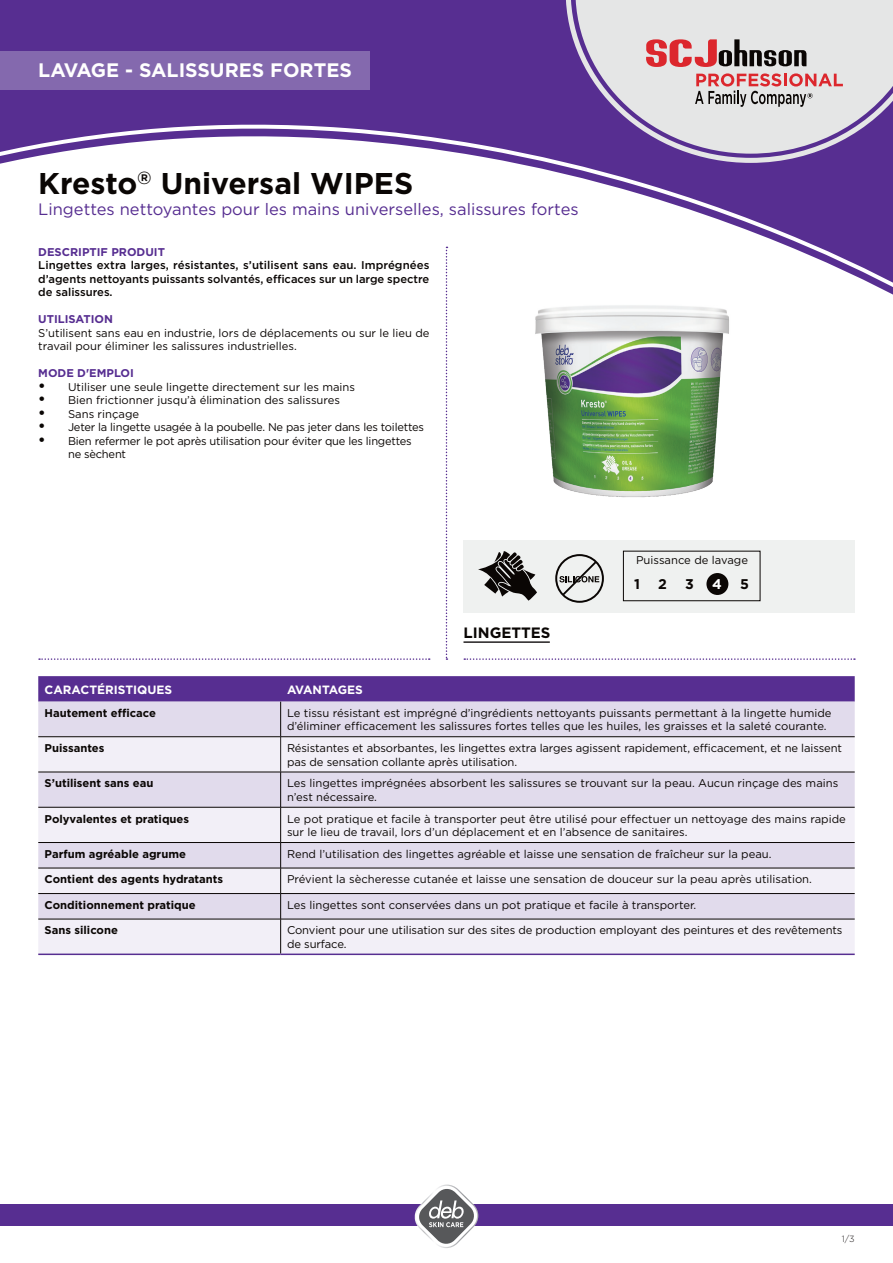
<style>
.page{position:relative;width:893px;height:1263px;background:#fff}
.page>*{position:absolute;margin:0;border:0;box-sizing:border-box;transform-origin:0 0}
.t1{font:700 30px "Gotham";color:#0a0604}
.list{font:700 19.5px "Gotham";color:#fff}
._08_Copy_Prokyon_8_7{font:16.5px "Gotham";color:#572e91}
._08_Subline_Prokyon{font:700 15px "Gotham";color:#0a0604}
._08_Subline_Prokyon-2{font:700 14.1px "Gotham";color:#0a0604}
._08_Subline_Prokyon-3{font:700 14.1px "Gotham";color:#fff}
.t2{font:700 12px "Gotham";color:#fff}
.t3{font:700 12px "Gotham";letter-spacing:-.025em;color:#fff}
._08_Subline_Prokyon-4{font:11.25px/13.5px "Gotham";color:#0a0604}
._08_Subline_Prokyon-5{font:700 11.25px "Gotham";color:#0a0604}
._08_Subline_Prokyon-6{font:500 11.25px/13.5px "Gotham";color:#0a0604;text-align:justify}
._08_Subline_Prokyon-7{font:11.25px/13.5px "Gotham";letter-spacing:-.02em;color:#0a0604}
.t4{font:700 11.25px "Gotham";color:#572e91}
.t5{font:300 9px "Gotham";color:#231f20}
.s1{font-weight:700;font-size:15px}
</style>
<div class="page">
<div style="left:463px;top:540px;width:392px;height:72px;background:#eff1f0"></div>
<svg style="left:0;top:0;width:566px;height:311px;background:#633d99"></svg>
<svg style="left:0;top:119px;width:893px;height:184px"></svg>
<svg style="left:566px;top:0;width:327px;height:163px;background:#6d4b9e"></svg>
<svg style="left:575px;top:0;width:318px;height:154px;background:#c8c1d5"></svg>
<svg style="left:646px;top:39px;width:161px;height:28px;background:#b28687"></svg>
<svg style="left:695px;top:73px;width:148px;height:34px;background:#cbabac"></svg>
<div style="left:0;top:51px;width:370px;height:38px;background:#8469ae"></div>
<div style="left:0;top:1204px;width:893px;height:22px;background:#572e91"></div>
<img style="left:415px;top:1184px;width:63px;height:64px">
<svg style="left:416px;top:1186px;width:61px;height:61px"></svg>
<svg style="left:446px;top:247px;width:1px;height:413px"></svg>
<hr style="left:463px;top:641px;width:87px;height:2px;background:#231f20">
<svg style="left:39px;top:658px;width:391px;height:2px"></svg>
<svg style="left:464px;top:658px;width:391px;height:2px"></svg>
<svg style="left:38px;top:676px;width:817px;height:26px;background:#5b3393"></svg>
<div style="left:38px;top:702px;width:817px;height:34px;background:#e1dbec"></div>
<svg style="left:38px;top:737px;width:817px;height:216px;fill:#f2eff7"></svg>
<hr style="left:280px;top:772px;width:1px;height:35px;background:#0a0604">
<hr style="left:280px;top:807px;width:1px;height:35px;background:#0a0604">
<svg style="left:280px;top:843px;width:1px;height:76px"></svg>
<hr style="left:280px;top:919px;width:1px;height:34px;background:#0a0604">
<hr style="left:38px;top:772px;width:243px;height:1px;background:#0a0604">
<hr style="left:281px;top:772px;width:574px;height:1px;background:#0a0604">
<hr style="left:38px;top:807px;width:243px;height:1px;background:#0a0604">
<hr style="left:281px;top:807px;width:574px;height:1px;background:#0a0604">
<hr style="left:280px;top:737px;width:1px;height:35px;background:#231f20">
<hr style="left:38px;top:953px;width:243px;height:2px;background:#572e91">
<hr style="left:281px;top:953px;width:574px;height:2px;background:#572e91">
<hr style="left:38px;top:842px;width:243px;height:1px;background:#0a0604">
<hr style="left:281px;top:842px;width:574px;height:1px;background:#0a0604">
<hr style="left:38px;top:868px;width:243px;height:1px;background:#0a0604">
<hr style="left:281px;top:868px;width:574px;height:1px;background:#0a0604">
<hr style="left:38px;top:893px;width:243px;height:1px;background:#0a0604">
<hr style="left:281px;top:893px;width:574px;height:1px;background:#0a0604">
<hr style="left:38px;top:919px;width:243px;height:1px;background:#0a0604">
<hr style="left:281px;top:919px;width:574px;height:1px;background:#0a0604">
<hr style="left:280px;top:702px;width:1px;height:34px;background:#0a0604">
<hr style="left:38px;top:736px;width:243px;height:1px;background:#0a0604">
<hr style="left:281px;top:736px;width:574px;height:1px;background:#0a0604">
<img style="left:520px;top:294px;width:217px;height:204px">
<div style="left:706px;top:573px;width:22px;height:22px;background:#0a0604;border-radius:50%"></div>
<div style="left:623px;top:551px;width:137px;height:50px;border:1px solid #0a0604"></div>
<svg style="left:555px;top:554px;width:49px;height:49px"></svg>
<svg style="left:478px;top:551px;width:59px;height:50px"></svg>
<p class="list" style="left:38px;top:59px;width:315px">LAVAGE - SALISSURES FORTES</p>
<p class="t1" style="left:38px;top:165px;width:376px">Kresto<sup>‰</sup> Universal WIPES</p>
<p class="_08_Copy_Prokyon_8_7" style="left:38px;top:199px;width:542px">Lingettes nettoyantes pour les mains universelles, salissures fortes</p>
<p class="t4" style="left:38px;top:245px;width:128px">DESCRIPTIF PRODUIT</p>
<p class="_08_Subline_Prokyon-6" style="left:38px;top:258px;width:393px">Lingettes extra larges, résistantes, s’utilisent sans eau. Imprégnées d’agents nettoyants puissants solvantés, efficaces sur un large spectre de salissures.</p>
<p class="t4" style="left:38px;top:312px;width:76px">UTILISATION</p>
<p class="_08_Subline_Prokyon-4" style="left:38px;top:326px;width:393px">S’utilisent sans eau en industrie, lors de déplacements ou sur le lieu de travail pour éliminer les salissures industrielles.</p>
<p class="t4" style="left:38px;top:366px;width:97px">MODE D'EMPLOI</p>
<p class="_08_Subline_Prokyon-4" style="left:38px;top:380px;width:318px"><span class="s1">•</span> Utiliser une seule lingette directement sur les mains</p>
<p class="_08_Subline_Prokyon-4" style="left:38px;top:393px;width:303px"><span class="s1">•</span> Bien frictionner jusqu’à élimination des salissures</p>
<p class="_08_Subline_Prokyon-4" style="left:38px;top:407px;width:102px"><span class="s1">•</span> Sans rinçage</p>
<p class="_08_Subline_Prokyon-7" style="left:38px;top:420px;width:387px"><span class="s1">•</span> Jeter la lingette usagée à la poubelle. Ne pas jeter dans les toilettes</p>
<p class="_08_Subline_Prokyon-7" style="left:68px;top:434px;width:345px;text-indent:-30px"><span class="s1">•</span> Bien refermer le pot après utilisation pour éviter que les lingettes ne sèchent</p>
<p class="_08_Subline_Prokyon" style="left:463px;top:623px;width:89px">LINGETTES</p>
<p class="_08_Subline_Prokyon-4" style="left:636px;top:553px;width:114px">Puissance de lavage</p>
<p class="_08_Subline_Prokyon-2" style="left:634px;top:575px;width:7px">1</p>
<p class="_08_Subline_Prokyon-2" style="left:658px;top:575px;width:10px">2</p>
<p class="_08_Subline_Prokyon-2" style="left:685px;top:575px;width:10px">3</p>
<p class="_08_Subline_Prokyon-3" style="left:712px;top:575px;width:11px">4</p>
<p class="_08_Subline_Prokyon-2" style="left:740px;top:575px;width:10px">5</p>
<p class="t2" style="left:45px;top:682px;width:129px">CARACTÉRISTIQUES</p>
<p class="t3" style="left:287px;top:682px;width:77px">AVANTAGES</p>
<p class="_08_Subline_Prokyon-5" style="left:45px;top:706px;width:113px">Hautement efficace</p>
<p class="_08_Subline_Prokyon-4" style="left:287px;top:706px;width:546px">Le tissu résistant est imprégné d’ingrédients nettoyants puissants permettant à la lingette humide d’éliminer efficacement les salissures fortes telles que les huiles, les graisses et la saleté courante.</p>
<p class="_08_Subline_Prokyon-5" style="left:45px;top:741px;width:61px">Puissantes</p>
<p class="_08_Subline_Prokyon-4" style="left:287px;top:741px;width:557px">Résistantes et absorbantes, les lingettes extra larges agissent rapidement, efficacement, et ne laissent pas de sensation collante après utilisation.</p>
<p class="_08_Subline_Prokyon-5" style="left:45px;top:776px;width:110px">S’utilisent sans eau</p>
<p class="_08_Subline_Prokyon-4" style="left:287px;top:776px;width:553px">Les lingettes imprégnées absorbent les salissures se trouvant sur la peau. Aucun rinçage des mains n’est nécessaire.</p>
<p class="_08_Subline_Prokyon-5" style="left:45px;top:812px;width:146px">Polyvalentes et pratiques</p>
<p class="_08_Subline_Prokyon-4" style="left:287px;top:812px;width:560px">Le pot pratique et facile à transporter peut être utilisé pour effectuer un nettoyage des mains rapide sur le lieu de travail, lors d’un déplacement et en l’absence de sanitaires.</p>
<p class="_08_Subline_Prokyon-5" style="left:45px;top:847px;width:143px">Parfum agréable agrume</p>
<p class="_08_Subline_Prokyon-4" style="left:287px;top:847px;width:486px">Rend l’utilisation des lingettes agréable et laisse une sensation de fraîcheur sur la peau.</p>
<p class="_08_Subline_Prokyon-5" style="left:45px;top:873px;width:180px">Contient des agents hydratants</p>
<p class="_08_Subline_Prokyon-4" style="left:287px;top:872px;width:526px">Prévient la sècheresse cutanée et laisse une sensation de douceur sur la peau après utilisation.</p>
<p class="_08_Subline_Prokyon-5" style="left:45px;top:898px;width:152px">Conditionnement pratique</p>
<p class="_08_Subline_Prokyon-4" style="left:287px;top:898px;width:411px">Les lingettes sont conservées dans un pot pratique et facile à transporter.</p>
<p class="_08_Subline_Prokyon-5" style="left:45px;top:924px;width:75px">Sans silicone</p>
<p class="_08_Subline_Prokyon-4" style="left:287px;top:923px;width:557px">Convient pour une utilisation sur des sites de production employant des peintures et des revêtements de surface.</p>
<p class="t5" style="left:842px;top:1233px;width:14px">1/3</p>
</div>
